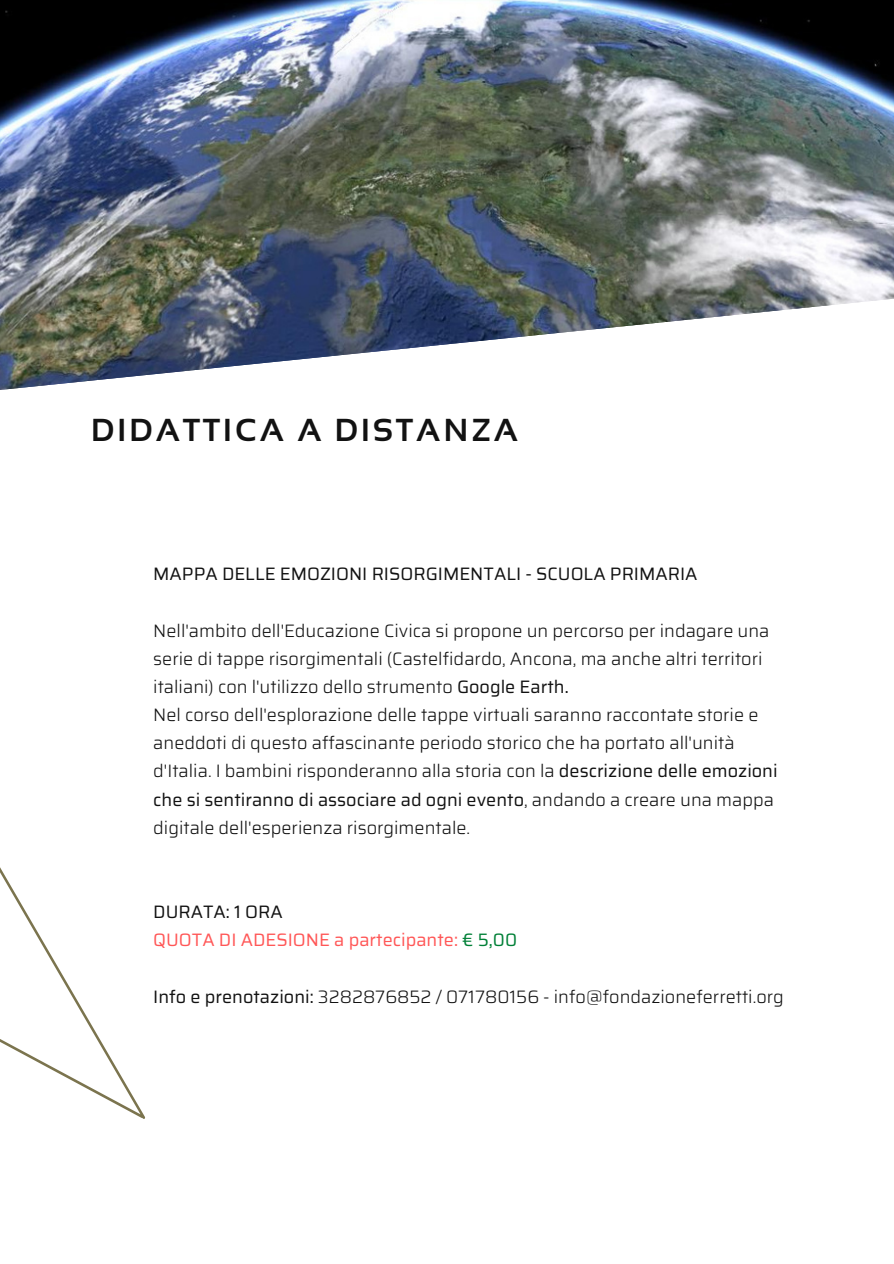
<style>
.page{position:relative;width:894px;height:1264px;background:#fff}
.page>*{position:absolute;margin:0;border:0;box-sizing:border-box;transform-origin:0 0}
.t1{font:700 31.8px "Sansation";letter-spacing:.1em;color:#121212}
.t2{font:300 18px/28.2px "Saira";color:#121212}
.t3{font:18px "Saira";color:#121212}
.t4{font:18px "Saira";color:#ff5757}
.s1{font-weight:400}
.s2{color:#008037}
</style>
<div class="page">
<img style="left:0;top:0;width:893px;height:294px">
<svg style="left:0;top:294px;width:893px;height:96px"></svg>
<svg style="left:0;top:867px;width:145px;height:252px"></svg>
<p class="t1" style="left:91px;top:412px;width:428px">DIDATTICA A DISTANZA</p>
<p class="t3" style="left:153px;top:560px;width:545px">MAPPA DELLE EMOZIONI RISORGIMENTALI - SCUOLA PRIMARIA</p>
<p class="t2" style="left:153px;top:616px;width:617px">Nell'ambito dell'Educazione Civica si propone un percorso per indagare una serie di tappe risorgimentali (Castelfidardo, Ancona, ma anche altri territori italiani) con l'utilizzo dello strumento <span class="s1">Google Earth.</span></p>
<p class="t2" style="left:153px;top:700px;width:625px">Nel corso dell'esplorazione delle tappe virtuali saranno raccontate storie e aneddoti di questo affascinante periodo storico che ha portato all'unità d'Italia. I bambini risponderanno alla storia con la <span class="s1">descrizione delle emozioni che si sentiranno di associare ad ogni evento</span>, andando a creare una mappa digitale dell'esperienza risorgimentale.</p>
<p class="t3" style="left:153px;top:897px;width:131px">DURATA: 1 ORA</p>
<p class="t4" style="left:153px;top:926px;width:365px">QUOTA DI ADESIONE a partecipante: <span class="s2">€ 5,00</span></p>
<p class="t2" style="left:153px;top:982px;width:632px"><span class="s1">Info e prenotazioni:</span> 3282876852 / 071780156 - info@fondazioneferretti.org</p>
</div>
